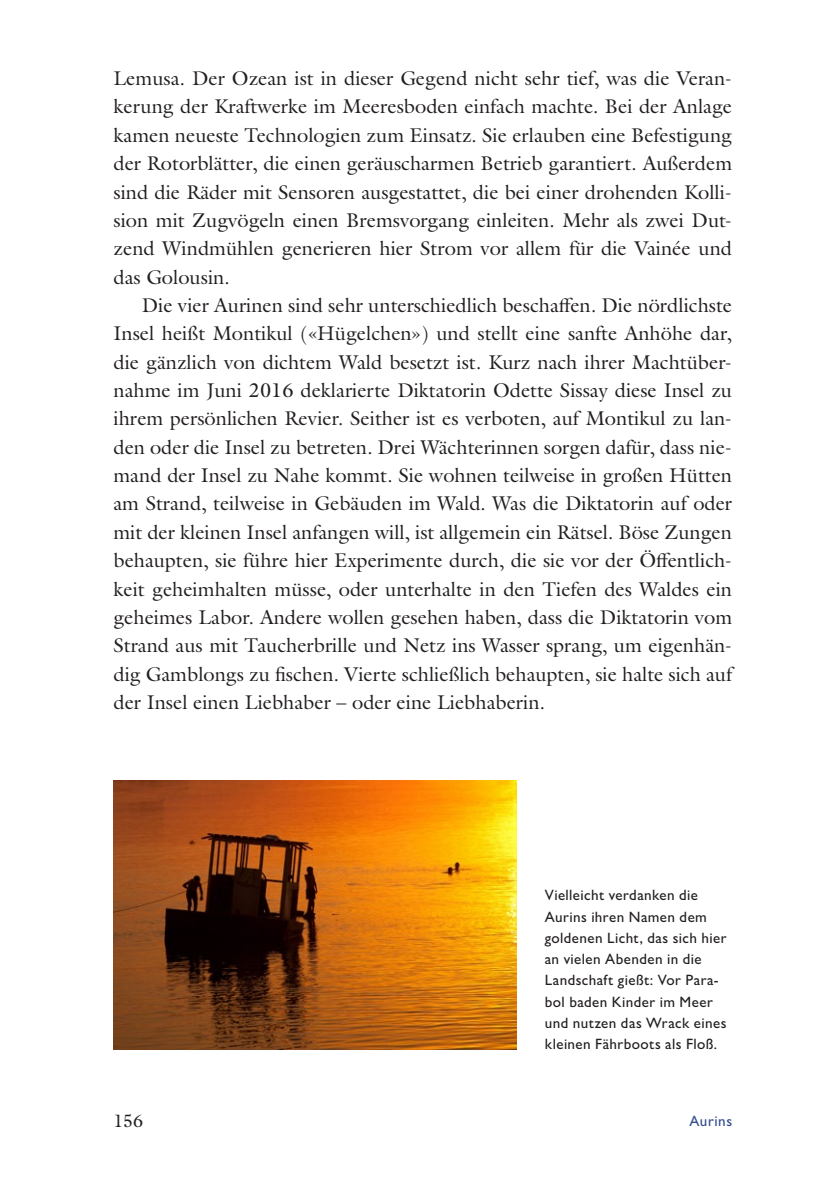
<style>
.page{position:relative;width:840px;height:1191px;background:#fff}
.page>*{position:absolute;margin:0;border:0;box-sizing:border-box;transform-origin:0 0}
.Lauftext{font:20px/28.4px "Galliard Pro";color:#231f20;text-align:justify}
.Lauftext_stumpf{font:20px/28.4px "Galliard Pro";color:#231f20;text-align:justify}
.t1{font:18px "Galliard Pro";color:#231f20}
.Bildlegende_FA{font:500 15px/21.2px "Gill Sans Nova";letter-spacing:.03em;color:#231f20}
.t2{font:500 15px "Gill Sans Nova";letter-spacing:.035em;color:#324a8f}
</style>
<div class="page">
<hr style="left:839px;top:71px;width:1px;height:553px;background:#324a8f">
<img style="left:113px;top:780px;width:403px;height:269px">
<p class="Lauftext_stumpf" style="left:113px;top:64px;width:619px">Lemusa. Der Ozean ist in dieser Gegend nicht sehr tief, was die Veran&shy;kerung der Kraftwerke im Meeresboden einfach machte. Bei der Anlage kamen neueste Technologien zum Einsatz. Sie erlauben eine Befestigung der Rotorblätter, die einen geräuscharmen Betrieb garantiert. Außerdem sind die Räder mit Sensoren ausgestattet, die bei einer drohenden Kolli&shy;sion mit Zugvögeln einen Bremsvorgang einleiten. Mehr als zwei Dut&shy;zend Windmühlen generieren hier Strom vor allem für die Vainée und das Golousin.</p>
<p class="Lauftext" style="left:113px;top:290px;width:619px;text-indent:28px">Die vier Aurinen sind sehr unterschiedlich beschaffen. Die nördlichste Insel heißt Montikul («Hügelchen») und stellt eine sanfte Anhöhe dar, die gänzlich von dichtem Wald besetzt ist. Kurz nach ihrer Machtüber&shy;nahme im Juni 2016 deklarierte Diktatorin Odette Sissay diese Insel zu ihrem persönlichen Revier. Seither ist es verboten, auf Montikul zu lan&shy;den oder die Insel zu betreten. Drei Wächterinnen sorgen dafür, dass nie&shy;mand der Insel zu Nahe kommt. Sie wohnen teilweise in großen Hütten am Strand, teilweise in Gebäuden im Wald. Was die Diktatorin auf oder mit der kleinen Insel anfangen will, ist allgemein ein Rätsel. Böse Zungen behaupten, sie führe hier Experimente durch, die sie vor der Öffentlich&shy;keit geheimhalten müsse, oder unterhalte in den Tiefen des Waldes ein geheimes Labor. Andere wollen gesehen haben, dass die Diktatorin vom Strand aus mit Taucherbrille und Netz ins Wasser sprang, um eigenhän&shy;dig Gamblongs zu fischen. Vierte schließlich behaupten, sie halte sich auf der Insel einen Liebhaber – oder eine Liebhaberin.</p>
<p class="Bildlegende_FA" style="left:544px;top:884px;width:183px">Vielleicht verdanken die<br>Aurins ihren Namen dem goldenen Licht, das sich hier an vielen Abenden in die<br>Landschaft gießt: Vor Para&shy;bol baden Kinder im Meer und nutzen das Wrack eines kleinen Fährboots als Floß.</p>
<p class="t1" style="left:113px;top:1108px;width:31px">156</p>
<p class="t2" style="left:689px;top:1111px;width:44px">Aurins</p>
</div>
